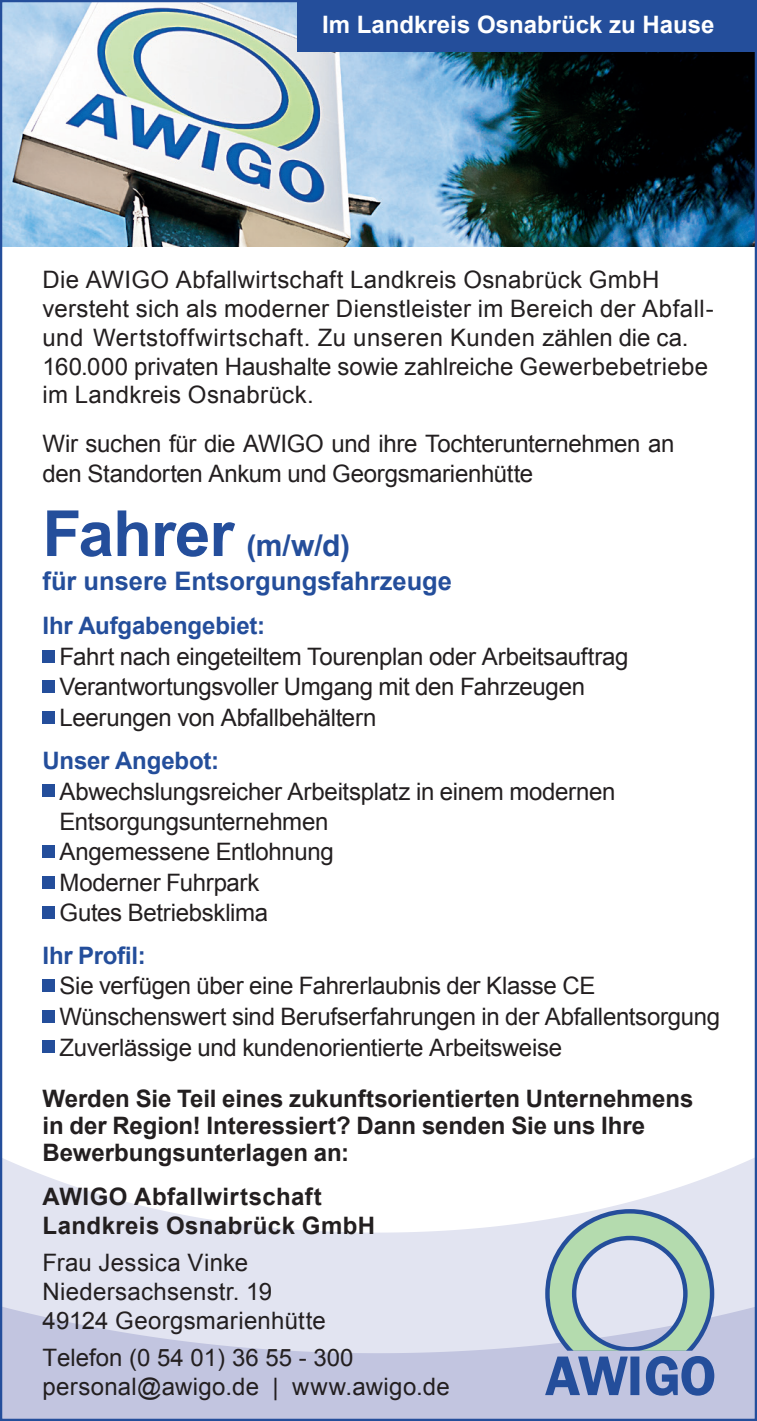
<style>
.page{position:relative;width:757px;height:1421px;background:#fff}
.page>*{position:absolute;margin:0;border:0;box-sizing:border-box;transform-origin:0 0}
.t1{font:700 30px "Arial";color:#244e9b}
.t2{font:700 25.5px "Arial";color:#244e9b}
.t3{font:24px/30.6px "Arial";letter-spacing:-.01em;color:#231f20}
.t4{font:24px/28.8px "Arial";letter-spacing:.01em;color:#231f20}
.t5{font:700 24px/27px "Arial";color:#231f20}
.t6{font:700 24px/28.8px "Arial";letter-spacing:.02em;color:#231f20}
.t7{font:700 24px "Arial";letter-spacing:-.005em;color:#244e9b}
.t8{font:700 24px "Arial";color:#fff}
.s1{font-size:63.6px}
</style>
<div class="page">
<img style="left:3px;top:3px;width:751px;height:244px">
<div style="left:298px;top:0;width:459px;height:51px;background:#244e9b"></div>
<div style="left:0;top:1257px;width:757px;height:163px;background:#c2c5e0"></div>
<svg style="left:3px;top:1158px;width:751px;height:194px;fill:#e2e4f1"></svg>
<svg style="left:545px;top:1208px;width:169px;height:187px"></svg>
<div style="left:43px;top:649px;width:12px;height:13px;background:#244e9b"></div>
<div style="left:43px;top:680px;width:12px;height:13px;background:#244e9b"></div>
<div style="left:43px;top:710px;width:12px;height:13px;background:#244e9b"></div>
<div style="left:43px;top:784px;width:12px;height:13px;background:#244e9b"></div>
<div style="left:43px;top:845px;width:12px;height:12px;background:#244e9b"></div>
<div style="left:43px;top:875px;width:12px;height:13px;background:#244e9b"></div>
<div style="left:43px;top:906px;width:12px;height:13px;background:#244e9b"></div>
<div style="left:43px;top:979px;width:12px;height:12px;background:#244e9b"></div>
<div style="left:43px;top:1009px;width:12px;height:13px;background:#244e9b"></div>
<div style="left:43px;top:1040px;width:12px;height:13px;background:#244e9b"></div>
<p class="t8" style="left:322px;top:9px;width:394px">Im Landkreis Osnabrück zu Hause</p>
<p class="t4" style="left:43px;top:265px;width:673px">Die AWIGO Abfallwirtschaft Landkreis Osnabrück GmbH versteht sich als moderner Dienstleister im Bereich der Abfall&shy;und Wertstoffwirtschaft. Zu unseren Kunden zählen die ca.<br>160.000 privaten Haushalte sowie zahlreiche Gewerbebetriebe im Landkreis Osnabrück.</p>
<p class="t3" style="left:43px;top:428px;width:633px">Wir suchen für die AWIGO und ihre Tochterunternehmen an den Standorten Ankum und Georgsmarienhütte</p>
<p class="t1" style="left:43px;top:525px;width:309px"><span class="s1">Fahrer</span> (m/w/d)</p>
<p class="t2" style="left:43px;top:563px;width:411px">für unsere Entsorgungsfahrzeuge</p>
<p class="t7" style="left:43px;top:610px;width:224px">Ihr Aufgabengebiet:</p>
<p class="t3" style="left:60px;top:641px;width:570px">Fahrt nach eingeteiltem Tourenplan oder Arbeitsauftrag<br>Verantwortungsvoller Umgang mit den Fahrzeugen<br>Leerungen von Abfallbehältern</p>
<p class="t7" style="left:43px;top:744px;width:178px">Unser Angebot:</p>
<p class="t3" style="left:60px;top:776px;width:558px">Abwechslungsreicher Arbeitsplatz in einem modernen<br>Entsorgungsunternehmen<br>Angemessene Entlohnung<br>Moderner Fuhrpark<br>Gutes Betriebsklima</p>
<p class="t7" style="left:43px;top:939px;width:105px">Ihr Profil:</p>
<p class="t3" style="left:60px;top:970px;width:662px">Sie verfügen über eine Fahrerlaubnis der Klasse CE<br>Wünschenswert sind Berufserfahrungen in der Abfallentsorgung<br>Zuverlässige und kundenorientierte Arbeitsweise</p>
<p class="t5" style="left:43px;top:1085px;width:652px">Werden Sie Teil eines zukunftsorientierten Unternehmens in der Region! Interessiert? Dann senden Sie uns Ihre<br>Bewerbungsunterlagen an:</p>
<p class="t6" style="left:43px;top:1182px;width:334px">AWIGO Abfallwirtschaft<br>Landkreis Osnabrück GmbH</p>
<p class="t4" style="left:43px;top:1248px;width:285px">Frau Jessica Vinke<br>Niedersachsenstr. 19<br>49124 Georgsmarienhütte</p>
<p class="t4" style="left:43px;top:1343px;width:409px">Telefon (0 54 01) 36 55 - 300 personal@awigo.de | www.awigo.de</p>
</div>
